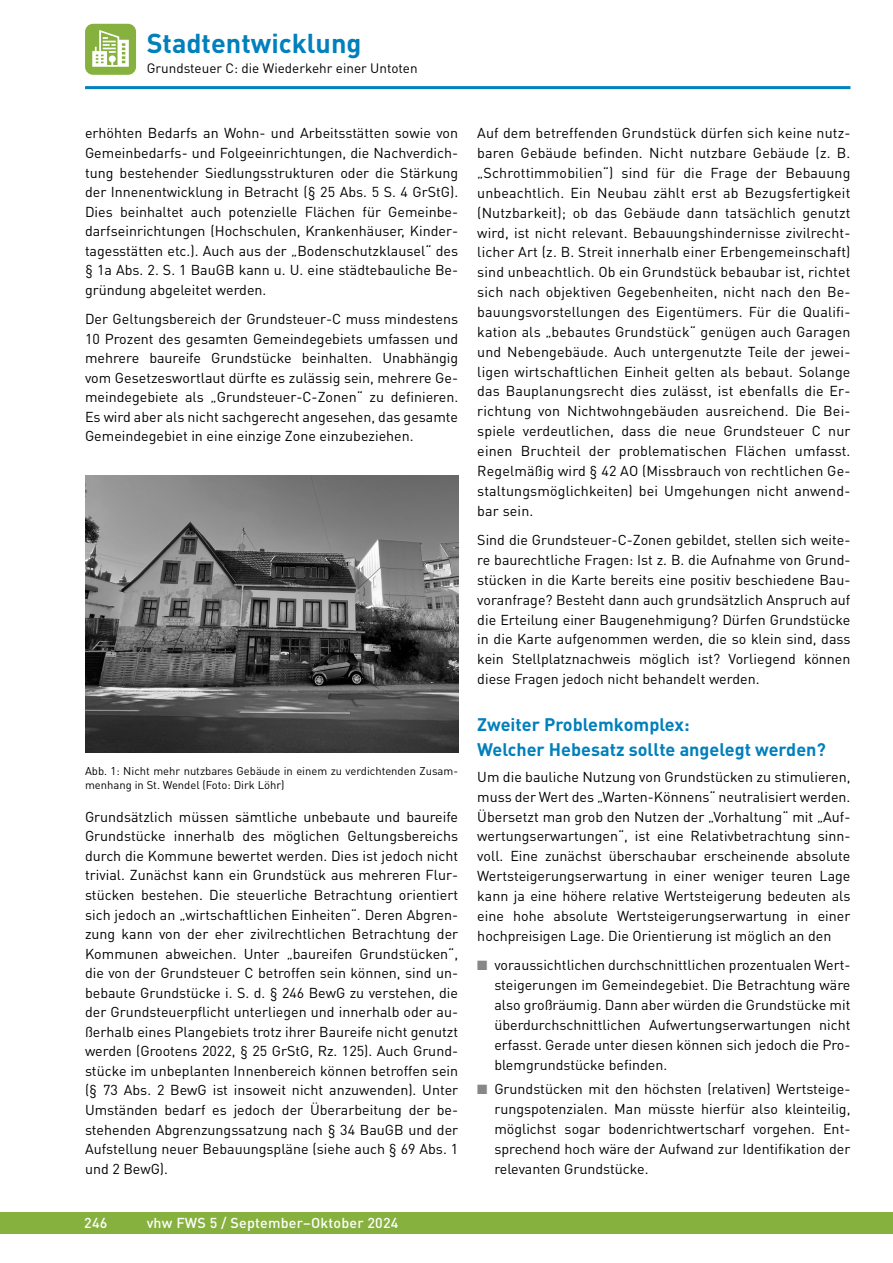
<style>
.page{position:relative;width:893px;height:1263px;background:#fff}
.page>*{position:absolute;margin:0;border:0;box-sizing:border-box;transform-origin:0 0}
.t1{font:700 27px "DIN Pro";color:#0080bc}
.t2{font:700 18px/24.3px "DIN Pro";color:#0080bc}
.t3{font:14.25px/19.8px "DIN Pro";color:#000;text-align:justify}
.t4{font:500 14.25px "DIN Pro";letter-spacing:.015em;color:#fff}
.t5{font:13.5px "DIN Pro";color:#000}
.t6{font:11.25px/13.5px "DIN Pro";color:#000}
.s1{color:#878786}
</style>
<div class="page">
<div style="left:0;top:1212px;width:893px;height:21px;background:#87b13f"></div>
<hr style="left:85px;top:86px;width:765px;height:3px;background:#0080bc">
<div style="left:85px;top:24px;width:51px;height:51px;background:#87b13f;border-radius:8px"></div>
<svg style="left:92px;top:30px;width:37px;height:37px"></svg>
<img style="left:85px;top:476px;width:373px;height:276px">
<h1 class="t1" style="left:147px;top:25px;width:216px">Stadtentwicklung</h1>
<p class="t5" style="left:147px;top:59px;width:272px">Grundsteuer C: die Wiederkehr einer Untoten</p>
<p class="t3" style="left:85px;top:123px;width:375px">erhöhten Bedarfs an Wohn- und Arbeitsstätten sowie von Gemeinbedarfs- und Folgeeinrichtungen, die Nachverdich&shy;tung bestehender Siedlungsstrukturen oder die Stärkung der Innenentwicklung in Betracht (§ 25 Abs. 5 S. 4 GrStG).<br>Dies beinhaltet auch potenzielle Flächen für Gemeinbe&shy;darfseinrichtungen (Hochschulen, Krankenhäuser, Kinder&shy;tagesstätten etc.). Auch aus der „Bodenschutzklausel“ des § 1a Abs. 2. S. 1 BauGB kann u. U. eine städtebauliche Be&shy;gründung abgeleitet werden.</p>
<p class="t3" style="left:85px;top:309px;width:375px">Der Geltungsbereich der Grundsteuer-C muss mindestens 10 Prozent des gesamten Gemeindegebiets umfassen und mehrere baureife Grundstücke beinhalten. Unabhängig vom Gesetzeswortlaut dürfte es zulässig sein, mehrere Ge&shy;meindegebiete als „Grundsteuer-C-Zonen“ zu definieren.<br>Es wird aber als nicht sachgerecht angesehen, das gesamte Gemeindegebiet in eine einzige Zone einzubeziehen.</p>
<p class="t6" style="left:85px;top:764px;width:375px">Abb. 1: Nicht mehr nutzbares Gebäude in einem zu verdichtenden Zusam&shy;menhang in St. Wendel (Foto: Dirk Löhr)</p>
<p class="t3" style="left:85px;top:806px;width:375px">Grundsätzlich müssen sämtliche unbebaute und baureife Grundstücke innerhalb des möglichen Geltungsbereichs durch die Kommune bewertet werden. Dies ist jedoch nicht trivial. Zunächst kann ein Grundstück aus mehreren Flur&shy;stücken bestehen. Die steuerliche Betrachtung orientiert sich jedoch an „wirtschaftlichen Einheiten“. Deren Abgren&shy;zung kann von der eher zivilrechtlichen Betrachtung der Kommunen abweichen. Unter „baureifen Grundstücken“, die von der Grundsteuer C betroffen sein können, sind un&shy;bebaute Grundstücke i. S. d. § 246 BewG zu verstehen, die der Grundsteuerpflicht unterliegen und innerhalb oder au&shy;ßerhalb eines Plangebiets trotz ihrer Baureife nicht genutzt werden (Grootens 2022, § 25 GrStG, Rz. 125). Auch Grund&shy;stücke im unbeplanten Innenbereich können betroffen sein (§ 73 Abs. 2 BewG ist insoweit nicht anzuwenden). Unter Umständen bedarf es jedoch der Überarbeitung der be&shy;stehenden Abgrenzungssatzung nach § 34 BauGB und der Aufstellung neuer Bebauungspläne (siehe auch § 69 Abs. 1 und 2 BewG).</p>
<p class="t4" style="left:84px;top:1213px;width:25px">246</p>
<p class="t4" style="left:147px;top:1213px;width:253px">vhw FWS 5 / September–Oktober 2024</p>
<p class="t3" style="left:477px;top:123px;width:375px">Auf dem betreffenden Grundstück dürfen sich keine nutz&shy;baren Gebäude befinden. Nicht nutzbare Gebäude (z. B. „Schrottimmobilien“) sind für die Frage der Bebauung unbeachtlich. Ein Neubau zählt erst ab Bezugsfertigkeit (Nutzbarkeit); ob das Gebäude dann tatsächlich genutzt wird, ist nicht relevant. Bebauungshindernisse zivilrecht&shy;licher Art (z. B. Streit innerhalb einer Erbengemeinschaft) sind unbeachtlich. Ob ein Grundstück bebaubar ist, richtet sich nach objektiven Gegebenheiten, nicht nach den Be&shy;bauungsvorstellungen des Eigentümers. Für die Qualifi&shy;kation als „bebautes Grundstück“ genügen auch Garagen und Nebengebäude. Auch untergenutzte Teile der jewei&shy;ligen wirtschaftlichen Einheit gelten als bebaut. Solange das Bauplanungsrecht dies zulässt, ist ebenfalls die Er&shy;richtung von Nichtwohngebäuden ausreichend. Die Bei&shy;spiele verdeutlichen, dass die neue Grundsteuer C nur einen Bruchteil der problematischen Flächen umfasst.<br>Regelmäßig wird § 42 AO (Missbrauch von rechtlichen Ge&shy;staltungsmöglichkeiten) bei Umgehungen nicht anwend&shy;bar sein.</p>
<p class="t3" style="left:477px;top:529px;width:375px">Sind die Grundsteuer-C-Zonen gebildet, stellen sich weite&shy;re baurechtliche Fragen: Ist z. B. die Aufnahme von Grund&shy;stücken in die Karte bereits eine positiv beschiedene Bau&shy;voranfrage? Besteht dann auch grundsätzlich Anspruch auf die Erteilung einer Baugenehmigung? Dürfen Grundstücke in die Karte aufgenommen werden, die so klein sind, dass kein Stellplatznachweis möglich ist? Vorliegend können diese Fragen jedoch nicht behandelt werden.</p>
<p class="t2" style="left:477px;top:712px;width:350px">Zweiter Problemkomplex:<br>Welcher Hebesatz sollte angelegt werden?</p>
<p class="t3" style="left:477px;top:766px;width:375px">Um die bauliche Nutzung von Grundstücken zu stimulieren, muss der Wert des „Warten-Könnens“ neutralisiert werden.<br>Übersetzt man grob den Nutzen der „Vorhaltung“ mit „Auf&shy;wertungserwartungen“, ist eine Relativbetrachtung sinn&shy;voll. Eine zunächst überschaubar erscheinende absolute Wertsteigerungserwartung in einer weniger teuren Lage kann ja eine höhere relative Wertsteigerung bedeuten als eine hohe absolute Wertsteigerungserwartung in einer hochpreisigen Lage. Die Orientierung ist möglich an den</p>
<p class="t3" style="left:494px;top:955px;width:358px;text-indent:-17px"><span class="s1">■</span> voraussichtlichen durchschnittlichen prozentualen Wert&shy;steigerungen im Gemeindegebiet. Die Betrachtung wäre also großräumig. Dann aber würden die Grundstücke mit überdurchschnittlichen Aufwertungserwartungen nicht erfasst. Gerade unter diesen können sich jedoch die Pro&shy;blemgrundstücke befinden.</p>
<p class="t3" style="left:494px;top:1079px;width:358px;text-indent:-17px"><span class="s1">■</span> Grundstücken mit den höchsten (relativen) Wertsteige&shy;rungspotenzialen. Man müsste hierfür also kleinteilig, möglichst sogar bodenrichtwertscharf vorgehen. Ent&shy;sprechend hoch wäre der Aufwand zur Identifikation der relevanten Grundstücke.</p>
</div>
